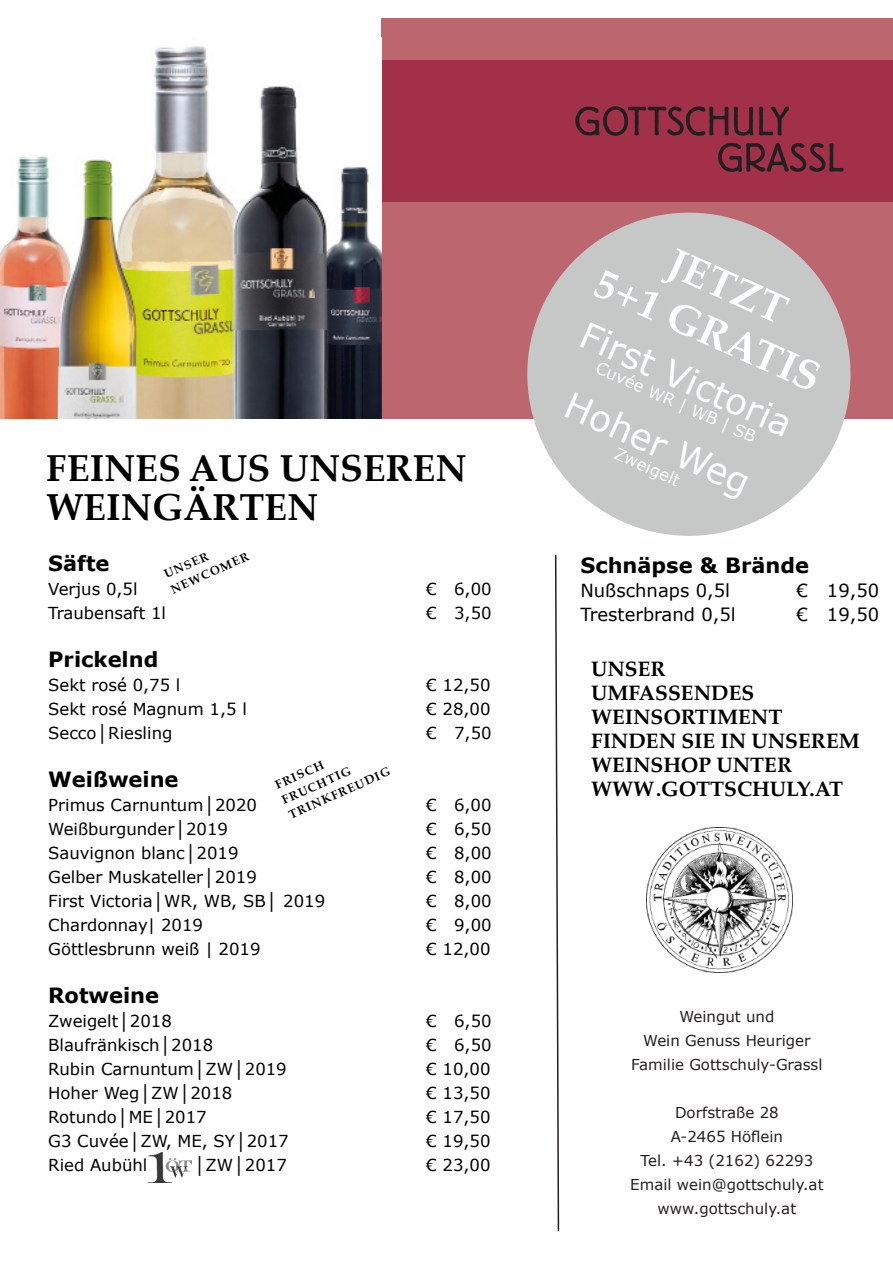
<style>
.page{position:relative;width:893px;height:1263px;background:#fff}
.page>*{position:absolute;margin:0;border:0;box-sizing:border-box;transform-origin:0 0}
.t1{font:700 42px "Palatino";color:#fbfdfe}
.t2{font:700 37.5px/39px "Palatino Linotype";color:#000001}
.t3{font:36px "Verdana";color:#fbfdfe}
.t4{font:700 21px "Palatino";color:#000001}
.t5{font:700 21px "Verdana";color:#000001}
.t6{font:18px "Verdana";color:#000001}
.t7{font:16.5px "Verdana";color:#000001}
.t8{font:16.5px "Verdana";color:#fbfdfe}
.t9{font:15px "Verdana";color:#231f20}
.t10{font:700 12px "Palatino Linotype";color:#000001}
</style>
<div class="page">
<div style="left:381px;top:18px;width:512px;height:401px;background:#bc676f"></div>
<svg style="left:554px;top:558px;width:6px;height:674px"></svg>
<img style="left:149px;top:1152px;width:42px;height:30px">
<img style="left:646px;top:827px;width:146px;height:145px">
<svg style="left:527px;top:212px;width:324px;height:346px;fill:#c6c8c8"></svg>
<div style="left:381px;top:60px;width:512px;height:142px;background:#a33049"></div>
<svg style="left:575px;top:106px;width:178px;height:30px"></svg>
<svg style="left:759px;top:107px;width:30px;height:28px"></svg>
<svg style="left:718px;top:143px;width:126px;height:29px"></svg>
<img style="left:0;top:46px;width:381px;height:373px">
<p class="t2" style="left:46px;top:447px;width:422px">FEINES AUS UNSEREN<br>WEINGÄRTEN</p>
<p class="t5" style="left:48px;top:549px;width:63px">Säfte</p>
<p class="t7" style="left:48px;top:578px;width:91px">Verjus 0,5l</p>
<p class="t7" style="left:426px;top:578px;width:67px">€ 6,00</p>
<p class="t7" style="left:48px;top:602px;width:119px">Traubensaft 1l</p>
<p class="t7" style="left:426px;top:602px;width:67px">€ 3,50</p>
<p class="t5" style="left:48px;top:645px;width:112px">Prickelnd</p>
<p class="t7" style="left:48px;top:674px;width:134px">Sekt rosé 0,75 l</p>
<p class="t7" style="left:426px;top:674px;width:66px">€ 12,50</p>
<p class="t7" style="left:48px;top:698px;width:200px">Sekt rosé Magnum 1,5 l</p>
<p class="t7" style="left:426px;top:698px;width:66px">€ 28,00</p>
<p class="t7" style="left:48px;top:722px;width:126px">Secco│Riesling</p>
<p class="t7" style="left:426px;top:722px;width:67px">€ 7,50</p>
<p class="t5" style="left:48px;top:765px;width:132px">Weißweine</p>
<p class="t7" style="left:48px;top:794px;width:210px">Primus Carnuntum│2020</p>
<p class="t7" style="left:426px;top:794px;width:67px">€ 6,00</p>
<p class="t7" style="left:48px;top:818px;width:181px">Weißburgunder│2019</p>
<p class="t7" style="left:426px;top:818px;width:67px">€ 6,50</p>
<p class="t7" style="left:48px;top:842px;width:192px">Sauvignon blanc│2019</p>
<p class="t7" style="left:426px;top:842px;width:67px">€ 8,00</p>
<p class="t7" style="left:48px;top:866px;width:210px">Gelber Muskateller│2019</p>
<p class="t7" style="left:426px;top:866px;width:67px">€ 8,00</p>
<p class="t7" style="left:48px;top:890px;width:278px">First Victoria│WR, WB, SB│ 2019</p>
<p class="t7" style="left:426px;top:890px;width:67px">€ 8,00</p>
<p class="t7" style="left:48px;top:914px;width:156px">Chardonnay| 2019</p>
<p class="t7" style="left:426px;top:914px;width:67px">€ 9,00</p>
<p class="t7" style="left:48px;top:938px;width:214px">Göttlesbrunn weiß | 2019</p>
<p class="t7" style="left:426px;top:938px;width:66px">€ 12,00</p>
<p class="t5" style="left:48px;top:981px;width:113px">Rotweine</p>
<p class="t7" style="left:48px;top:1010px;width:125px">Zweigelt│2018</p>
<p class="t7" style="left:426px;top:1010px;width:67px">€ 6,50</p>
<p class="t7" style="left:48px;top:1034px;width:166px">Blaufränkisch│2018</p>
<p class="t7" style="left:426px;top:1034px;width:67px">€ 6,50</p>
<p class="t7" style="left:48px;top:1058px;width:240px">Rubin Carnuntum│ZW│2019</p>
<p class="t7" style="left:426px;top:1058px;width:66px">€ 10,00</p>
<p class="t7" style="left:48px;top:1082px;width:186px">Hoher Weg│ZW│2018</p>
<p class="t7" style="left:426px;top:1082px;width:66px">€ 13,50</p>
<p class="t7" style="left:48px;top:1106px;width:160px">Rotundo│ME│2017</p>
<p class="t7" style="left:426px;top:1106px;width:66px">€ 17,50</p>
<p class="t7" style="left:48px;top:1130px;width:242px">G3 Cuvée│ZW, ME, SY│2017</p>
<p class="t7" style="left:426px;top:1130px;width:66px">€ 19,50</p>
<p class="t7" style="left:48px;top:1154px;width:101px">Ried Aubühl</p>
<p class="t7" style="left:194px;top:1154px;width:94px">│ZW│2017</p>
<p class="t7" style="left:426px;top:1154px;width:66px">€ 23,00</p>
<p class="t10" style="left:161px;top:567px;width:49px;rotate:-24deg">UNSER</p>
<p class="t10" style="left:168px;top:582px;width:86px;rotate:-24deg">NEWCOMER</p>
<p class="t10" style="left:272px;top:777px;width:53px;rotate:-24deg">FRISCH</p>
<p class="t10" style="left:279px;top:792px;width:76px;rotate:-24deg">FRUCHTIG</p>
<p class="t10" style="left:286px;top:807px;width:111px;rotate:-24deg">TRINKFREUDIG</p>
<p class="t1" style="left:685px;top:228px;width:128px;rotate:24deg">JETZT</p>
<p class="t1" style="left:612px;top:248px;width:244px;rotate:24deg">5+1 GRATIS</p>
<p class="t3" style="left:591px;top:312px;width:229px;rotate:24deg">First Victoria</p>
<p class="t8" style="left:601px;top:357px;width:175px;rotate:24deg">Cuvée WR | WB | SB</p>
<p class="t3" style="left:576px;top:382px;width:200px;rotate:24deg">Hoher Weg</p>
<p class="t8" style="left:620px;top:443px;width:71px;rotate:24deg">Zweigelt</p>
<p class="t5" style="left:580px;top:552px;width:230px">Schnäpse &amp; Brände</p>
<p class="t6" style="left:580px;top:579px;width:151px">Nußschnaps 0,5l</p>
<p class="t6" style="left:796px;top:579px;width:84px">€ 19,50</p>
<p class="t6" style="left:580px;top:603px;width:157px">Tresterbrand 0,5l</p>
<p class="t6" style="left:796px;top:603px;width:84px">€ 19,50</p>
<p class="t4" style="left:591px;top:651px;width:76px">UNSER</p>
<p class="t4" style="left:591px;top:675px;width:165px">UMFASSENDES</p>
<p class="t4" style="left:591px;top:699px;width:193px">WEINSORTIMENT</p>
<p class="t4" style="left:591px;top:723px;width:270px">FINDEN SIE IN UNSEREM</p>
<p class="t4" style="left:591px;top:747px;width:203px">WEINSHOP UNTER</p>
<p class="t4" style="left:591px;top:771px;width:254px">WWW.GOTTSCHULY.AT</p>
<p class="t9" style="left:679px;top:1007px;width:97px">Weingut und</p>
<p class="t9" style="left:643px;top:1031px;width:169px">Wein Genuss Heuriger</p>
<p class="t9" style="left:631px;top:1055px;width:193px">Familie Gottschuly-Grassl</p>
<p class="t9" style="left:675px;top:1103px;width:105px">Dorfstraße 28</p>
<p class="t9" style="left:671px;top:1127px;width:114px">A-2465 Höflein</p>
<p class="t9" style="left:640px;top:1151px;width:174px">Tel. +43 (2162) 62293</p>
<p class="t9" style="left:630px;top:1175px;width:195px">Email wein@gottschuly.at</p>
<p class="t9" style="left:658px;top:1199px;width:140px">www.gottschuly.at</p>
</div>
